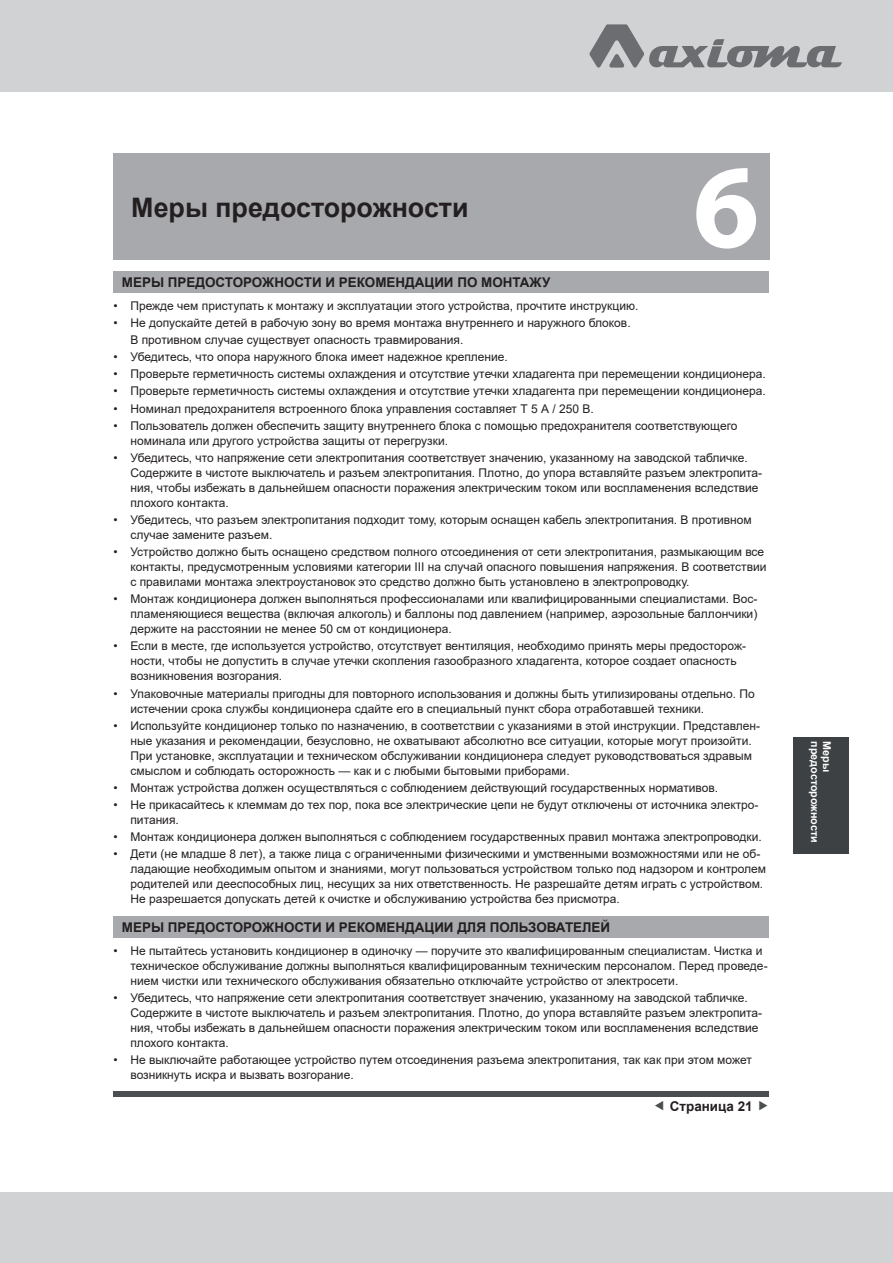
<style>
.page{position:relative;width:893px;height:1263px;background:#fff}
.page>*{position:absolute;margin:0;border:0;box-sizing:border-box;transform-origin:0 0}
.t1{font:700 120px "Myriad Pro";color:#fff}
.t2{font:700 26.85px "Arial";color:#231f20}
.t3{font:700 13.5px "Arial";color:#231f20}
.t4{font:12px/15px "Arial";color:#231f20}
.t5{font:700 10.8px "Arial";color:#fff}
</style>
<div class="page">
<div style="left:113px;top:1092px;width:656px;height:5px;background:#4a4e50"></div>
<div style="left:113px;top:153px;width:656px;height:107px;background:#a8a9ad"></div>
<div style="left:0;top:1192px;width:893px;height:71px;background:#d1d2d4"></div>
<div style="left:0;top:0;width:893px;height:92px;background:#d1d2d4"></div>
<svg style="left:589px;top:24px;width:253px;height:44px"></svg>
<div style="left:793px;top:737px;width:56px;height:116px;background:#3e4143"></div>
<div style="left:113px;top:271px;width:656px;height:22px;background:#a8a9ad"></div>
<div style="left:113px;top:916px;width:656px;height:21px;background:#a8a9ad"></div>
<h2 class="t2" style="left:131px;top:189px;width:339px">Меры предосторожности</h2>
<h1 class="t1" style="left:693px;top:129px;width:68px">6</h1>
<p class="t3" style="left:122px;top:273px;width:430px">МЕРЫ ПРЕДОСТОРОЖНОСТИ И РЕКОМЕНДАЦИИ ПО МОНТАЖУ</p>
<p class="t4" style="left:113px;top:298px;width:526px">• Прежде чем приступать к монтажу и эксплуатации этого устройства, прочтите инструкцию.</p>
<p class="t4" style="left:130px;top:314px;width:502px;line-height:17.1px;text-indent:-17px">• Не допускайте детей в рабочую зону во время монтажа внутреннего и наружного блоков.<br>В противном случае существует опасность травмирования.</p>
<p class="t4" style="left:113px;top:349px;width:396px">• Убедитесь, что опора наружного блока имеет надежное крепление.</p>
<p class="t4" style="left:113px;top:367px;width:654px">• Проверьте герметичность системы охлаждения и отсутствие утечки хладагента при перемещении кондиционера.</p>
<p class="t4" style="left:113px;top:384px;width:654px">• Проверьте герметичность системы охлаждения и отсутствие утечки хладагента при перемещении кондиционера.</p>
<p class="t4" style="left:113px;top:401px;width:482px">• Номинал предохранителя встроенного блока управления составляет Т 5 А / 250 В.</p>
<p class="t4" style="left:130px;top:418px;width:609px;text-indent:-17px">• Пользователь должен обеспечить защиту внутреннего блока с помощью предохранителя соответствующего номинала или другого устройства защиты от перегрузки.</p>
<p class="t4" style="left:130px;top:450px;width:633px;text-indent:-17px">• Убедитесь, что напряжение сети электропитания соответствует значению, указанному на заводской табличке.<br>Содержите в чистоте выключатель и разъем электропитания. Плотно, до упора вставляйте разъем электропита&shy;ния, чтобы избежать в дальнейшем опасности поражения электрическим током или воспламенения вследствие плохого контакта.</p>
<p class="t4" style="left:130px;top:512px;width:623px;text-indent:-17px">• Убедитесь, что разъем электропитания подходит тому, которым оснащен кабель электропитания. В противном случае замените разъем.</p>
<p class="t4" style="left:130px;top:544px;width:638px;text-indent:-17px">• Устройство должно быть оснащено средством полного отсоединения от сети электропитания, размыкающим все контакты, предусмотренным условиями категории III на случай опасного повышения напряжения. В соответствии с правилами монтажа электроустановок это средство должно быть установлено в электропроводку.</p>
<p class="t4" style="left:130px;top:591px;width:628px;text-align:justify;text-indent:-17px">• Монтаж кондиционера должен выполняться профессионалами или квалифицированными специалистами. Вос&shy;пламеняющиеся вещества (включая алкоголь) и баллоны под давлением (например, аэрозольные баллончики) держите на расстоянии не менее 50 см от кондиционера.</p>
<p class="t4" style="left:130px;top:639px;width:617px;text-indent:-17px">• Если в месте, где используется устройство, отсутствует вентиляция, необходимо принять меры предосторож&shy;ности, чтобы не допустить в случае утечки скопления газообразного хладагента, которое создает опасность возникновения возгорания.</p>
<p class="t4" style="left:130px;top:686px;width:626px;text-indent:-17px">• Упаковочные материалы пригодны для повторного использования и должны быть утилизированы отдельно. По истечении срока службы кондиционера сдайте его в специальный пункт сбора отработавшей техники.</p>
<p class="t4" style="left:130px;top:718px;width:631px;text-indent:-17px">• Используйте кондиционер только по назначению, в соответствии с указаниями в этой инструкции. Представлен&shy;ные указания и рекомендации, безусловно, не охватывают абсолютно все ситуации, которые могут произойти.<br>При установке, эксплуатации и техническом обслуживании кондиционера следует руководствоваться здравым смыслом и соблюдать осторожность — как и с любыми бытовыми приборами.</p>
<p class="t4" style="left:113px;top:780px;width:606px">• Монтаж устройства должен осуществляться с соблюдением действующий государственных нормативов.</p>
<p class="t4" style="left:130px;top:797px;width:630px;text-indent:-17px">• Не прикасайтесь к клеммам до тех пор, пока все электрические цепи не будут отключены от источника электро&shy;питания.</p>
<p class="t4" style="left:113px;top:829px;width:650px">• Монтаж кондиционера должен выполняться с соблюдением государственных правил монтажа электропроводки.</p>
<p class="t4" style="left:130px;top:846px;width:637px;text-indent:-17px">• Дети (не младше 8 лет), а также лица с ограниченными физическими и умственными возможностями или не об&shy;ладающие необходимым опытом и знаниями, могут пользоваться устройством только под надзором и контролем родителей или дееспособных лиц, несущих за них ответственность. Не разрешайте детям играть с устройством.<br>Не разрешается допускать детей к очистке и обслуживанию устройства без присмотра.</p>
<p class="t3" style="left:122px;top:917px;width:490px">МЕРЫ ПРЕДОСТОРОЖНОСТИ И РЕКОМЕНДАЦИИ ДЛЯ ПОЛЬЗОВАТЕЛЕЙ</p>
<p class="t4" style="left:130px;top:943px;width:639px;text-indent:-17px">• Не пытайтесь установить кондиционер в одиночку — поручите это квалифицированным специалистам. Чистка и техническое обслуживание должны выполняться квалифицированным техническим персоналом. Перед проведе&shy;нием чистки или технического обслуживания обязательно отключайте устройство от электросети.</p>
<p class="t4" style="left:130px;top:990px;width:633px;text-indent:-17px">• Убедитесь, что напряжение сети электропитания соответствует значению, указанному на заводской табличке.<br>Содержите в чистоте выключатель и разъем электропитания. Плотно, до упора вставляйте разъем электропита&shy;ния, чтобы избежать в дальнейшем опасности поражения электрическим током или воспламенения вследствие плохого контакта.</p>
<p class="t4" style="left:130px;top:1052px;width:623px;text-indent:-17px">• Не выключайте работающее устройство путем отсоединения разъема электропитания, так как при этом может возникнуть искра и вызвать возгорание.</p>
<p class="t3" style="left:670px;top:1097px;width:84px">Страница 21</p>
<p class="t5" style="left:823px;top:741px;width:103px;rotate:90deg">предосторожности</p>
<p class="t5" style="left:835px;top:741px;width:32px;rotate:90deg">Меры</p>
</div>
